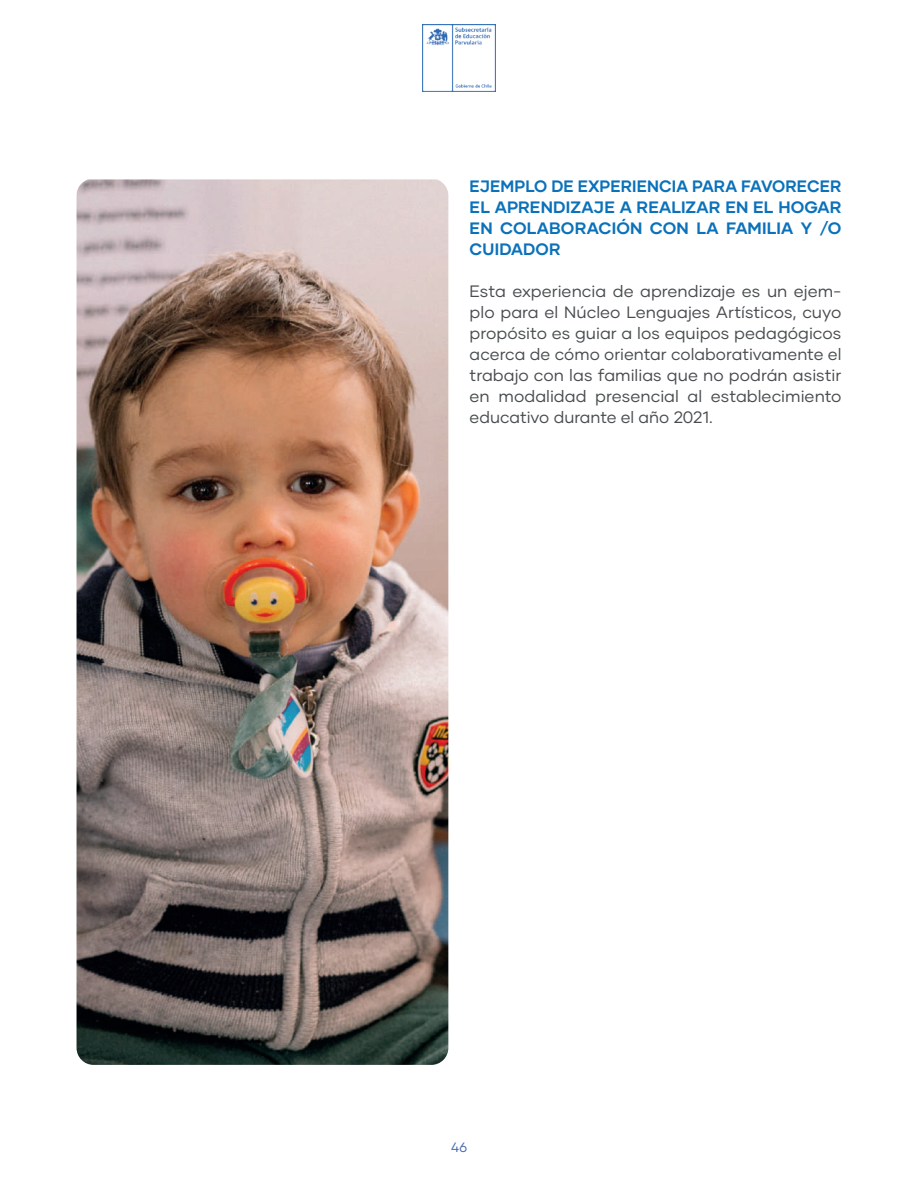
<style>
.page{position:relative;width:918px;height:1188px;background:#fff}
.page>*{position:absolute;margin:0;border:0;box-sizing:border-box;transform-origin:0 0}
.t1{font:16.5px/21px "Gilmer";color:#484c4e;text-align:justify}
.t2{font:700 16.5px/21px "Gilmer";letter-spacing:.005em;color:#0a71ba;text-align:justify}
.t3{font:13.5px "Gilmer";color:#4569b2}
</style>
<div class="page">
<img style="left:422px;top:24px;width:74px;height:67px">
<img style="left:77px;top:179px;width:371px;height:886px">
<p class="t2" style="left:470px;top:175px;width:373px">EJEMPLO DE EXPERIENCIA PARA FAVORECER EL APRENDIZAJE A REALIZAR EN EL HOGAR EN COLABORACIÓN CON LA FAMILIA Y /O CUIDADOR</p>
<p class="t1" style="left:470px;top:280px;width:373px">Esta experiencia de aprendizaje es un ejem&shy;plo para el Núcleo Lenguajes Artísticos, cuyo propósito es guiar a los equipos pedagógicos acerca de cómo orientar colaborativamente el trabajo con las familias que no podrán asistir en modalidad presencial al establecimiento educativo durante el año 2021.</p>
<p class="t3" style="left:451px;top:1139px;width:17px">46</p>
</div>
